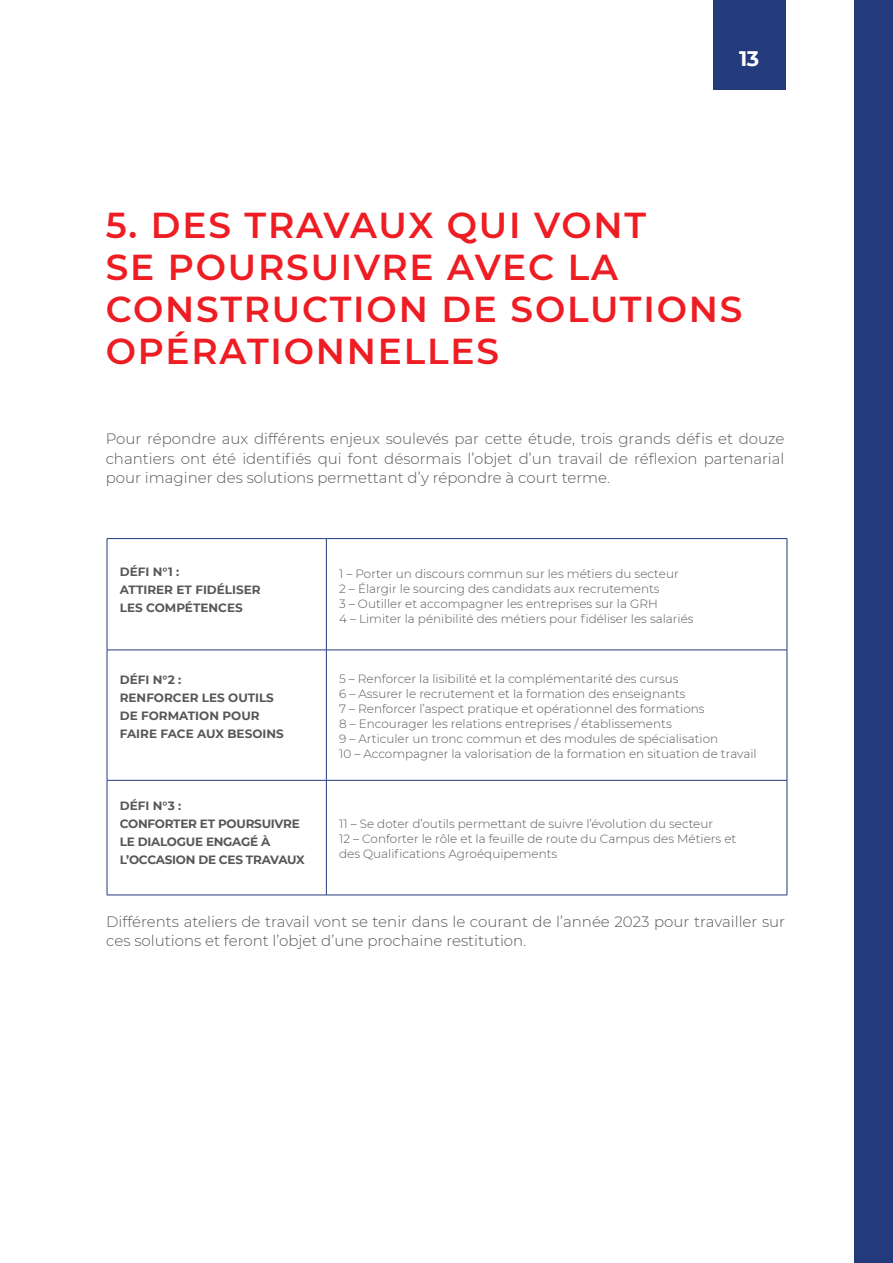
<style>
.page{position:relative;width:893px;height:1263px;background:#fff}
.page>*{position:absolute;margin:0;border:0;box-sizing:border-box;transform-origin:0 0}
.Titles{font:600 36px/42px "Montserrat";letter-spacing:.05em;color:#ee1d23}
.t1{font:700 21px "Montserrat";color:#fff}
.Paragraph_Italic{font:300 15px/19.5px "Montserrat";color:#57585a;text-align:justify}
.Content___Left{font:300 12px/15px "Montserrat";color:#57585a}
.Table_Header{font:700 12px/18px "Montserrat";color:#57585a}
.Table_Header-2{font:700 12px/18px "Montserrat";letter-spacing:-.02em;color:#57585a}
</style>
<div class="page">
<div style="left:713px;top:0;width:73px;height:90px;background:#233b7d"></div>
<div style="left:855px;top:0;width:38px;height:1263px;background:#233b7d"></div>
<hr style="left:107px;top:538px;width:219px;height:1px;background:#233b7d">
<hr style="left:107px;top:539px;width:1px;height:111px;background:#233b7d">
<hr style="left:326px;top:538px;width:461px;height:1px;background:#233b7d">
<hr style="left:326px;top:539px;width:1px;height:111px;background:#233b7d">
<hr style="left:787px;top:539px;width:1px;height:111px;background:#233b7d">
<hr style="left:107px;top:650px;width:219px;height:1px;background:#233b7d">
<hr style="left:107px;top:650px;width:1px;height:130px;background:#233b7d">
<hr style="left:326px;top:650px;width:461px;height:1px;background:#233b7d">
<hr style="left:326px;top:650px;width:1px;height:130px;background:#233b7d">
<hr style="left:787px;top:650px;width:1px;height:130px;background:#233b7d">
<hr style="left:107px;top:780px;width:219px;height:1px;background:#233b7d">
<hr style="left:107px;top:780px;width:1px;height:115px;background:#233b7d">
<hr style="left:326px;top:780px;width:461px;height:1px;background:#233b7d">
<hr style="left:326px;top:780px;width:1px;height:115px;background:#233b7d">
<hr style="left:787px;top:780px;width:1px;height:115px;background:#233b7d">
<hr style="left:107px;top:895px;width:219px;height:1px;background:#233b7d">
<hr style="left:326px;top:895px;width:461px;height:1px;background:#233b7d">
<h2 class="t1" style="left:739px;top:44px;width:22px">13</h2>
<p class="Titles" style="left:106px;top:203px;width:638px">5. DES TRAVAUX QUI VONT<br>SE POURSUIVRE AVEC LA<br>CONSTRUCTION DE SOLUTIONS<br>OPÉRATIONNELLES</p>
<p class="Paragraph_Italic" style="left:106px;top:428px;width:680px">Pour répondre aux différents enjeux soulevés par cette étude, trois grands défis et douze chantiers ont été identifiés qui font désormais l’objet d’un travail de réflexion partenarial pour imaginer des solutions permettant d’y répondre à court terme.</p>
<p class="Table_Header" style="left:120px;top:562px;width:142px">DÉFI N°1 :<br>ATTIRER ET FIDÉLISER<br>LES COMPÉTENCES</p>
<p class="Content___Left" style="left:339px;top:565px;width:341px">1 – Porter un discours commun sur les métiers du secteur</p>
<p class="Content___Left" style="left:339px;top:580px;width:322px">2 – Élargir le sourcing des candidats aux recrutements</p>
<p class="Content___Left" style="left:339px;top:595px;width:320px">3 – Outiller et accompagner les entreprises sur la GRH</p>
<p class="Content___Left" style="left:339px;top:610px;width:356px">4 – Limiter la pénibilité des métiers pour fidéliser les salariés</p>
<p class="Table_Header" style="left:120px;top:670px;width:165px">DÉFI N°2 :<br>RENFORCER LES OUTILS<br>DE FORMATION POUR<br>FAIRE FACE AUX BESOINS</p>
<p class="Content___Left" style="left:339px;top:671px;width:341px">5 – Renforcer la lisibilité et la complémentarité des cursus</p>
<p class="Content___Left" style="left:339px;top:686px;width:348px">6 – Assurer le recrutement et la formation des enseignants</p>
<p class="Content___Left" style="left:339px;top:701px;width:367px">7 – Renforcer l’aspect pratique et opérationnel des formations</p>
<p class="Content___Left" style="left:339px;top:716px;width:334px">8 – Encourager les relations entreprises / établissements</p>
<p class="Content___Left" style="left:339px;top:731px;width:381px">9 – Articuler un tronc commun et des modules de spécialisation</p>
<p class="Content___Left" style="left:339px;top:746px;width:419px">10 – Accompagner la valorisation de la formation en situation de travail</p>
<p class="Table_Header-2" style="left:120px;top:796px;width:187px">DÉFI N°3 :<br>CONFORTER ET POURSUIVRE<br>LE DIALOGUE ENGAGÉ À<br>L’OCCASION DE CES TRAVAUX</p>
<p class="Content___Left" style="left:339px;top:816px;width:376px">11 – Se doter d’outils permettant de suivre l’évolution du secteur</p>
<p class="Content___Left" style="left:339px;top:831px;width:399px">12 – Conforter le rôle et la feuille de route du Campus des Métiers et des Qualifications Agroéquipements</p>
<p class="Paragraph_Italic" style="left:106px;top:911px;width:680px">Différents ateliers de travail vont se tenir dans le courant de l’année 2023 pour travailler sur ces solutions et feront l’objet d’une prochaine restitution.</p>
</div>
